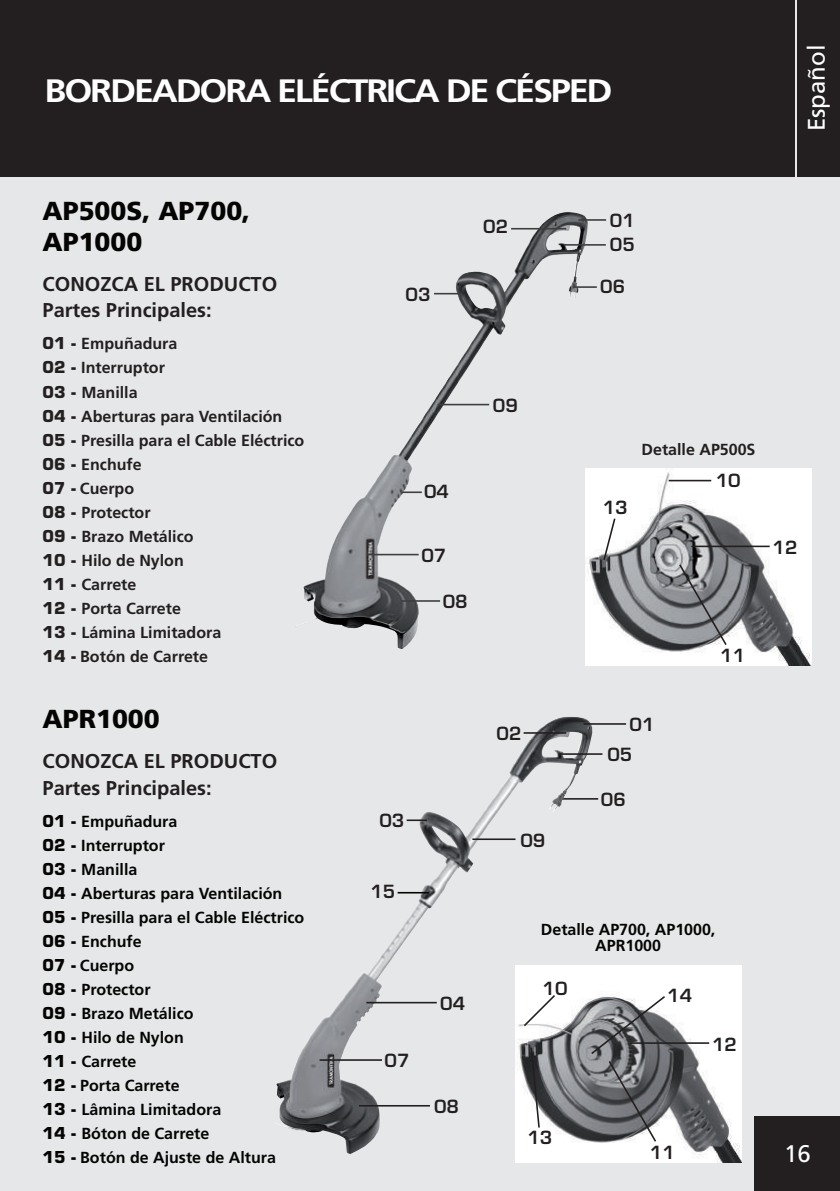
<style>
.page{position:relative;width:840px;height:1191px;background:#fff}
.page>*{position:absolute;margin:0;border:0;box-sizing:border-box;transform-origin:0 0}
.t1{font:700 32.4px "Frutiger";color:#fff;scale:1.11 1}
.t2{font:900 26px/31.2px "Frutiger";color:#040503}
.t3{font:24px "Frutiger";color:#fff}
.t4{font:700 20px/26px "Frutiger";color:#231f20}
.t5{font:600 17.6px/24.2px "Eurostile";color:#231f20}
.t6{font:700 16px/24px "Frutiger";color:#040503}
.t7{font:700 16px/24px "Frutiger";color:#231f20}
.s1{font-family:"Eurostile"}
</style>
<div class="page">
<div style="left:0;top:0;width:839px;height:1191px;background:#e6e7e9"></div>
<div style="left:754px;top:1116px;width:85px;height:75px;background:#231f20"></div>
<div style="left:797px;top:0;width:42px;height:177px;background:#231f20"></div>
<div style="left:0;top:0;width:794px;height:177px;background:#231f20"></div>
<hr style="left:556px;top:798px;width:42px;height:1px;background:#231f20">
<img style="left:276px;top:716px;width:299px;height:438px">
<hr style="left:583px;top:723px;width:42px;height:2px;background:#231f20">
<hr style="left:523px;top:732px;width:43px;height:1px;background:#231f20">
<hr style="left:406px;top:819px;width:21px;height:2px;background:#231f20">
<hr style="left:366px;top:1001px;width:70px;height:2px;background:#231f20">
<hr style="left:559px;top:753px;width:43px;height:2px;background:#231f20">
<hr style="left:319px;top:1059px;width:63px;height:1px;background:#231f20">
<hr style="left:359px;top:1105px;width:70px;height:1px;background:#231f20">
<hr style="left:472px;top:838px;width:43px;height:2px;background:#231f20">
<hr style="left:397px;top:892px;width:31px;height:1px;background:#040503">
<img style="left:295px;top:212px;width:271px;height:437px">
<hr style="left:511px;top:228px;width:55px;height:1px;background:#3e3e3f">
<hr style="left:578px;top:219px;width:27px;height:2px;background:#3e3e3f">
<hr style="left:563px;top:244px;width:42px;height:2px;background:#3e3e3f">
<hr style="left:573px;top:286px;width:23px;height:2px;background:#3e3e3f">
<svg style="left:434px;top:293px;width:27px;height:1px"></svg>
<hr style="left:401px;top:491px;width:20px;height:2px;background:#3e3e3f">
<hr style="left:367px;top:554px;width:51px;height:1px;background:#3e3e3f">
<hr style="left:401px;top:600px;width:39px;height:2px;background:#3e3e3f">
<hr style="left:437px;top:404px;width:52px;height:1px;background:#3e3e3f">
<img style="left:585px;top:468px;width:226px;height:198px">
<hr style="left:668px;top:480px;width:42px;height:1px;background:#231f20">
<svg style="left:677px;top:562px;width:50px;height:85px;background:#85878b"></svg>
<hr style="left:691px;top:545px;width:78px;height:2px;background:#231f20">
<svg style="left:601px;top:517px;width:15px;height:45px"></svg>
<div style="left:515px;top:965px;width:225px;height:197px;background:#fff"></div>
<img style="left:515px;top:999px;width:225px;height:163px">
<svg style="left:522px;top:995px;width:34px;height:33px"></svg>
<svg style="left:589px;top:994px;width:77px;height:149px;background:#7d7f82"></svg>
<hr style="left:630px;top:1042px;width:78px;height:1px;background:#231f20">
<svg style="left:529px;top:1045px;width:11px;height:84px"></svg>
<h1 class="t1" style="left:45px;top:72px;width:40px">Bordeadora</h1>
<h1 class="t1" style="left:277px;top:72px;width:34px">Eléctrica</h1>
<h1 class="t1" style="left:445px;top:72px;width:81px">de Césped</h1>
<h3 class="t3" style="left:802px;top:131px;width:88px;rotate:-90deg">Español</h3>
<h2 class="t2" style="left:43px;top:195px;width:209px">AP500S, AP700,<br>AP1000</h2>
<p class="t4" style="left:43px;top:272px;width:236px">CONOZCA EL PRODUCTO<br>Partes Principales:</p>
<p class="t7" style="left:43px;top:332px;width:263px"><span class="s1">01 -</span> Empuñadura<br><span class="s1">02 -</span> Interruptor<br><span class="s1">03 -</span> Manilla<br><span class="s1">04 -</span> Aberturas para Ventilación<br><span class="s1">05 -</span> Presilla para el Cable Eléctrico<br><span class="s1">06 -</span> Enchufe<br><span class="s1">07 -</span> Cuerpo<br><span class="s1">08 -</span> Protector<br><span class="s1">09 -</span> Brazo Metálico<br><span class="s1">10 -</span> H ilo de Nylon<br><span class="s1">11 -</span> Carrete<br><span class="s1">12 -</span> Porta Carrete<br><span class="s1">13 -</span> Lámina Limitadora<br><span class="s1">14 -</span> Botón de Carrete</p>
<h2 class="t2" style="left:43px;top:703px;width:119px">APR1000</h2>
<p class="t4" style="left:43px;top:748px;width:236px">CONOZCA EL PRODUCTO<br>Partes Principales:</p>
<p class="t6" style="left:43px;top:809px;width:263px"><span class="s1">01 -</span> Empuñadura<br><span class="s1">02 -</span> Interruptor<br><span class="s1">03 -</span> Manilla<br><span class="s1">04 -</span> Aberturas para Ventilación<br><span class="s1">05 -</span> Presilla para el Cable Eléctrico<br><span class="s1">06 -</span> Enchufe<br><span class="s1">07 -</span> Cuerpo<br><span class="s1">08 -</span> Protector<br><span class="s1">09 -</span> Brazo Metálico<br><span class="s1">10 -</span> H ilo de Nylon<br><span class="s1">11 -</span> Carrete<br><span class="s1">12 -</span> Porta Carrete<br><span class="s1">13 -</span> Lâmina Limitadora<br><span class="s1">14 -</span> Bóton de Carrete<br><span class="s1">15 -</span> Botón de Ajuste de Altura</p>
<p class="t5" style="left:405px;top:282px;width:26px">03</p>
<p class="t5" style="left:483px;top:214px;width:26px">02</p>
<p class="t5" style="left:609px;top:208px;width:26px">01<br>05</p>
<p class="t5" style="left:600px;top:274px;width:26px">06</p>
<p class="t5" style="left:424px;top:480px;width:26px">04</p>
<p class="t5" style="left:421px;top:543px;width:26px">07</p>
<p class="t5" style="left:442px;top:589px;width:26px">08</p>
<p class="t5" style="left:379px;top:808px;width:26px">03</p>
<p class="t5" style="left:370px;top:879px;width:26px">15</p>
<p class="t5" style="left:384px;top:1048px;width:26px">07</p>
<p class="t5" style="left:440px;top:991px;width:26px">04</p>
<p class="t5" style="left:434px;top:1094px;width:26px">08</p>
<p class="t5" style="left:492px;top:393px;width:26px">09</p>
<p class="t5" style="left:602px;top:496px;width:26px">13</p>
<p class="t7" style="left:641px;top:437px;width:115px">Detalle AP500S</p>
<p class="t5" style="left:715px;top:468px;width:26px">10</p>
<p class="t5" style="left:772px;top:535px;width:26px">12</p>
<p class="t5" style="left:496px;top:721px;width:26px">02</p>
<p class="t5" style="left:520px;top:828px;width:26px">09</p>
<p class="t5" style="left:629px;top:712px;width:26px">01</p>
<p class="t5" style="left:607px;top:742px;width:26px">05</p>
<p class="t5" style="left:600px;top:787px;width:26px">06</p>
<p class="t5" style="left:720px;top:643px;width:26px">11</p>
<p class="t6" style="left:540px;top:921px;width:176px;line-height:16px;text-align:center">Detalle AP700, AP1000,<br>APR1000</p>
<p class="t5" style="left:542px;top:976px;width:26px">10</p>
<p class="t5" style="left:666px;top:983px;width:26px">14</p>
<p class="t5" style="left:527px;top:1125px;width:26px">13</p>
<p class="t5" style="left:649px;top:1139px;width:26px">11</p>
<p class="t5" style="left:711px;top:1032px;width:26px">12</p>
<h3 class="t3" style="left:783px;top:1139px;width:28px">16</h3>
</div>
